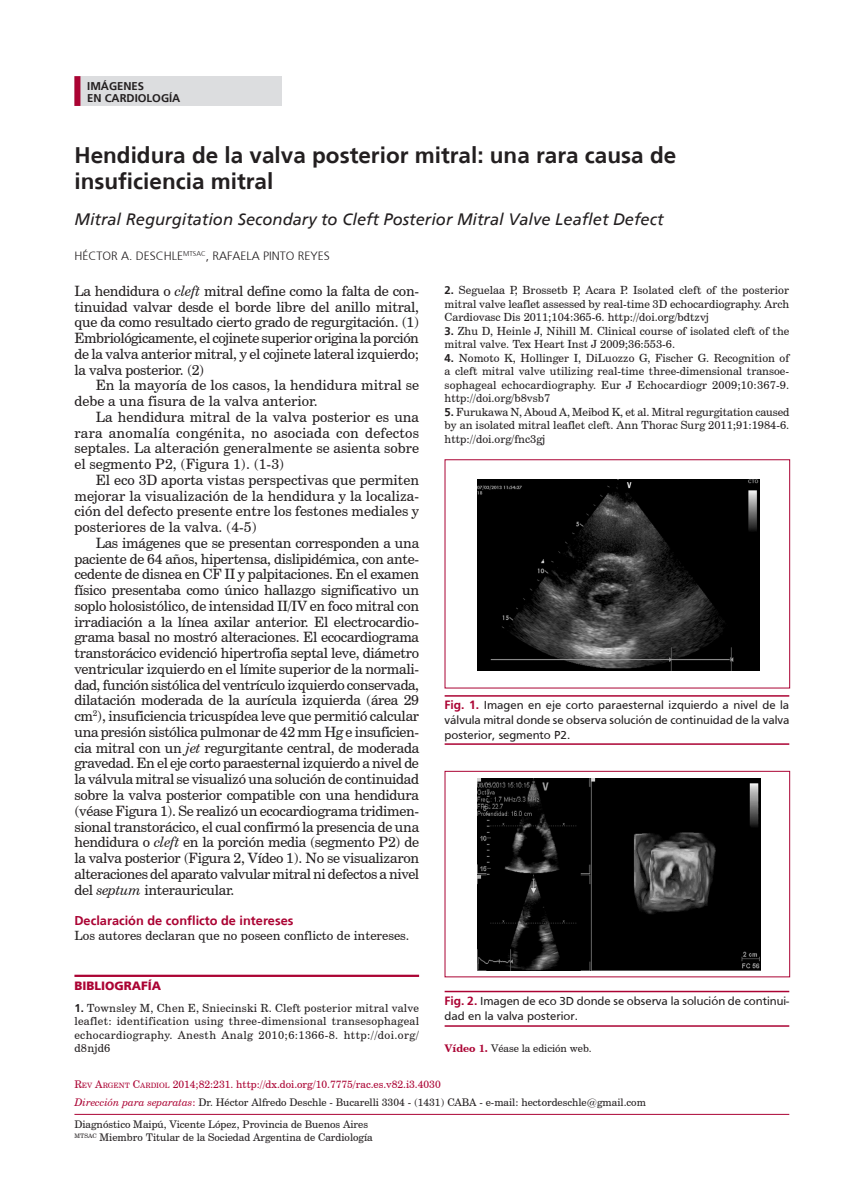
<style>
.page{position:relative;width:851px;height:1191px;background:#fff}
.page>*{position:absolute;margin:0;border:0;box-sizing:border-box;transform-origin:0 0}
.titulo{font:700 22.5px/25.5px "Frutiger";color:#231f20}
.Titulo_Inglés{font:italic 16.5px "Frutiger";color:#231f20}
.texto{font:14.25px/15.8px "Century Schoolbook BT";color:#231f20;text-align:justify}
.texto1{font:14.25px/15.8px "Century Schoolbook BT";letter-spacing:-.02em;color:#231f20;text-align:justify}
.texto3{font:12.75px "Century Schoolbook BT";color:#231f20}
.subtit2n{font:700 12.75px "Frutiger";color:#ab0333}
.epigrafe{font:12px/15px "Frutiger";color:#231f20;text-align:justify}
.autor{font:300 12px "Frutiger";color:#231f20}
.subtit_c_raya{font:900 12px "Frutiger";color:#ab0333}
.bibliog{font:11.25px/13.5px "Century Schoolbook BT";color:#231f20;text-align:justify}
.seccion{font:700 11.25px "Frutiger";color:#231f20}
.pie{font:10.5px "Century Schoolbook BT";color:#231f20}
.pie_-_color{font:10.5px "Century Schoolbook BT";color:#ab0333}
.pie_c_raya{font:10.5px "Century Schoolbook BT";color:#231f20}
.s1{font-style:italic}
.s2{font-family:"Frutiger";font-weight:700}
.s3{font-weight:700;color:#ab0333}
.s4{font-style:inherit}
.s5{font-size:7.35px}
.s6{font-style:italic;color:#ab0333}
.s7{color:#ab0333}
</style>
<div class="page">
<div style="left:74px;top:76px;width:208px;height:30px;background:#dcdddf"></div>
<div style="left:74px;top:76px;width:6px;height:30px;background:#ab0333"></div>
<hr style="left:74px;top:1114px;width:715px;height:1px;background:#ab0333">
<hr style="left:74px;top:974px;width:345px;height:3px;background:#ab0333">
<hr style="left:444px;top:695px;width:345px;height:1px;background:#ab0333">
<hr style="left:444px;top:743px;width:345px;height:2px;background:#ab0333">
<hr style="left:444px;top:990px;width:345px;height:2px;background:#ab0333">
<hr style="left:444px;top:1025px;width:345px;height:1px;background:#ab0333">
<div style="left:444px;top:771px;width:346px;height:206px;border:1px solid #ab0333"></div>
<img style="left:478px;top:479px;width:281px;height:191px">
<img style="left:478px;top:778px;width:282px;height:192px">
<p class="seccion" style="left:87px;top:79px;width:58px">IMÁGENES</p>
<p class="seccion" style="left:87px;top:92px;width:95px">EN CARDIOLOGÍA</p>
<p class="titulo" style="left:74px;top:143px;width:603px">Hendidura de la valva posterior mitral: una rara causa de insuficiencia mitral</p>
<p class="Titulo_Inglés" style="left:74px;top:209px;width:590px">Mitral Regurgitation Secondary to Cleft Posterior Mitral Valve Leaflet Defect</p>
<p class="autor" style="left:74px;top:249px;width:257px">HÉCTOR A. DESCHLE<sup>MTSAC</sup>, RAFAELA PINTO REYES</p>
<p class="texto1" style="left:74px;top:283px;width:346px">La hendidura o <span class="s1">cleft</span> mitral define como la falta de con&shy;tinuidad valvar desde el borde libre del anillo mitral, que da como resultado cierto grado de regurgitación. (1)<br>Embriológicamente, el cojinete superior origina la porción de la valva anterior mitral, y el cojinete lateral izquierdo; la valva posterior. (2)</p>
<p class="texto" style="left:74px;top:377px;width:346px;text-indent:21px">En la mayoría de los casos, la hendidura mitral se debe a una fisura de la valva anterior.</p>
<p class="texto" style="left:74px;top:409px;width:346px;text-indent:21px">La hendidura mitral de la valva posterior es una rara anomalía congénita, no asociada con defectos septales. La alteración generalmente se asienta sobre el segmento P2, (Figura 1). (1-3)</p>
<p class="texto" style="left:74px;top:472px;width:346px;text-indent:21px">El eco 3D aporta vistas perspectivas que permiten mejorar la visualización de la hendidura y la localiza&shy;ción del defecto presente entre los festones mediales y posteriores de la valva. (4-5)</p>
<p class="texto" style="left:74px;top:535px;width:346px;text-indent:21px">Las imágenes que se presentan corresponden a una paciente de 64 años, hipertensa, dislipidémica, con ante&shy;cedente de disnea en CF II y palpitaciones. En el examen físico presentaba como único hallazgo significativo un soplo holosistólico, de intensidad II/IV en foco mitral con irradiación a la línea axilar anterior. El electrocardio&shy;grama basal no mostró alteraciones. El ecocardiograma transtorácico evidenció hipertrofia septal leve, diámetro ventricular izquierdo en el límite superior de la normali&shy;dad, función sistólica del ventrículo izquierdo conservada, dilatación moderada de la aurícula izquierda (área 29 cm<sup>2</sup>), insuficiencia tricuspídea leve que permitió calcular una presión sistólica pulmonar de 42 mm Hg e insuficien&shy;cia mitral con un <span class="s1">jet</span> regurgitante central, de moderada gravedad. En el eje corto paraesternal izquierdo a nivel de la válvula mitral se visualizó una solución de continuidad sobre la valva posterior compatible con una hendidura (véase Figura 1). Se realizó un ecocardiograma tridimen&shy;sional transtorácico, el cual confirmó la presencia de una hendidura o <span class="s1">cleft</span> en la porción media (segmento P2) de la valva posterior (Figura 2, Vídeo 1). No se visualizaron alteraciones del aparato valvular mitral ni defectos a nivel del <span class="s1">septum</span> interauricular.</p>
<p class="subtit2n" style="left:74px;top:913px;width:220px">Declaración de conflicto de intereses</p>
<p class="texto3" style="left:74px;top:928px;width:336px">Los autores declaran que no poseen conflicto de intereses.</p>
<p class="subtit_c_raya" style="left:74px;top:978px;width:88px">BIBLIOGRAFÍA</p>
<p class="bibliog" style="left:74px;top:1000px;width:346px"><span class="s2">1.</span> Townsley M, Chen E, Sniecinski R. Cleft posterior mitral valve leaflet: identification using three-dimensional transesophageal echocardiography. Anesth Analg 2010;6:1366-8. http://doi.org/ d8njd6</p>
<p class="bibliog" style="left:444px;top:283px;width:346px"><span class="s2">2.</span> Seguelaa P, Brossetb P, Acara P. Isolated cleft of the posterior mitral valve leaflet assessed by real-time 3D echocardiography. Arch Cardiovasc Dis 2011;104:365-6. http://doi.org/bdtzvj</p>
<p class="bibliog" style="left:444px;top:324px;width:346px"><span class="s2">3.</span> Zhu D, Heinle J, Nihill M. Clinical course of isolated cleft of the mitral valve. Tex Heart Inst J 2009;36:553-6.</p>
<p class="bibliog" style="left:444px;top:351px;width:346px"><span class="s2">4.</span> Nomoto K, Hollinger I, DiLuozzo G, Fischer G. Recognition of a cleft mitral valve utilizing real-time three-dimensional transoe&shy;sophageal echocardiography. Eur J Echocardiogr 2009;10:367-9. http://doi.org/b8vsb7</p>
<p class="bibliog" style="left:444px;top:405px;width:346px"><span class="s2">5.</span> Furukawa N, Aboud A, Meibod K, et al. Mitral regurgitation caused by an isolated mitral leaflet cleft. Ann Thorac Surg 2011;91:1984-6. http://doi.org/fnc3gj</p>
<p class="epigrafe" style="left:444px;top:698px;width:346px"><span class="s3">Fig. 1.</span> Imagen en eje corto paraesternal izquierdo a nivel de la válvula mitral donde se observa solución de continuidad de la valva posterior, segmento P2.</p>
<p class="epigrafe" style="left:444px;top:993px;width:346px"><span class="s3">Fig. 2.</span> Imagen de eco 3D donde se observa la solución de continui&shy;dad en la valva posterior.</p>
<p class="pie" style="left:444px;top:1041px;width:149px"><span class="s3">Vídeo 1.</span> Véase la edición web.</p>
<p class="pie_-_color" style="left:74px;top:1078px;width:368px"><span class="s4">R</span><span class="s5">EV</span> <span class="s4">A</span><span class="s5">RGENT</span> <span class="s4">C</span><span class="s5">ARDIOL</span> 2014;82:231. http://dx.doi.org/10.7775/rac.es.v82.i3.4030</p>
<p class="pie" style="left:74px;top:1096px;width:573px"><span class="s6">Dirección para separatas</span><span class="s7">:</span> Dr. Héctor Alfredo Deschle - Bucarelli 3304 - (1431) CABA - e-mail: hectordeschle@gmail.com</p>
<p class="pie_c_raya" style="left:74px;top:1117px;width:295px">Diagnóstico Maipú, Vicente López, Provincia de Buenos Aires</p>
<p class="pie" style="left:74px;top:1130px;width:300px"><sup>MTSAC</sup> Miembro Titular de la Sociedad Argentina de Cardiología</p>
</div>
